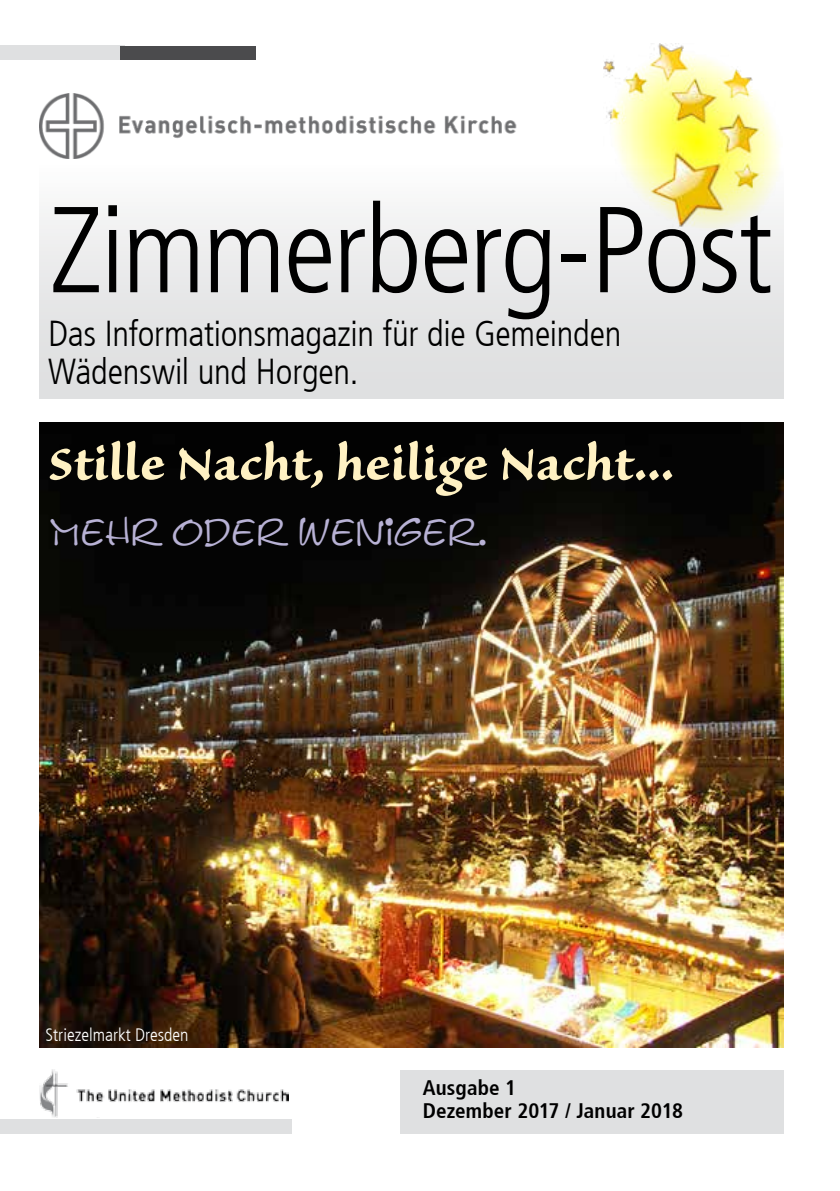
<style>
.page{position:relative;width:840px;height:1191px;background:#fff}
.page>*{position:absolute;margin:0;border:0;box-sizing:border-box;transform-origin:0 0}
.t1{font:300 condensed 122px "Frutiger";letter-spacing:-.02em;color:#000}
.t2{font:58px "Sanvito Pro Bold Capt";letter-spacing:-.005em;color:#fff1c3}
.t3{font:300 condensed 36px/38px "Frutiger";letter-spacing:-.01em;color:#000}
.t4{font:36px "Calvin";color:#b8b2d5}
.t5{font:700 condensed 21px/23.2px "Frutiger";letter-spacing:.005em;color:#000}
.t6{font:300 condensed 18px "Frutiger";color:#fff}
</style>
<div class="page">
<div style="left:40px;top:161px;width:742px;height:237px;background:linear-gradient(to bottom,#fbfbfb,#dadbdc)"></div>
<div style="left:48px;top:356px;width:132px;height:29px;background:#dfe0e1"></div>
<div style="left:184px;top:357px;width:2px;height:27px;border:1px solid #dfe0e1"></div>
<svg style="left:199px;top:356px;width:47px;height:29px"></svg>
<div style="left:258px;top:358px;width:97px;height:35px;background:#dfe0e1"></div>
<img style="left:40px;top:93px;width:477px;height:65px">
<div style="left:400px;top:1069px;width:382px;height:64px;background:#dfe0e1"></div>
<div style="left:0;top:45px;width:125px;height:15px;background:#dfe0e1"></div>
<div style="left:120px;top:46px;width:135px;height:14px;background:#4b4b4d"></div>
<div style="left:0;top:1119px;width:291px;height:15px;background:#dfe0e1"></div>
<img style="left:40px;top:1069px;width:248px;height:48px">
<img style="left:40px;top:422px;width:742px;height:625px">
<img style="left:602px;top:44px;width:180px;height:187px">
<h1 class="t1" style="left:49px;top:181px;width:725px">Zimmerberg-Post</h1>
<p class="t3" style="left:48px;top:315px;width:574px">Das Informationsmagazin für die Gemeinden<br>Wädenswil und Horgen.</p>
<h2 class="t2" style="left:48px;top:430px;width:627px">Stille Nacht, heilige Nacht...</h2>
<p class="t4" style="left:51px;top:511px;width:437px">MEHR ODER WENIGER.</p>
<p class="t6" style="left:46px;top:1024px;width:144px">Striezelmarkt Dresden</p>
<p class="t5" style="left:422px;top:1075px;width:261px">Ausgabe 1<br>Dezember 2017 / Januar 2018</p>
</div>
